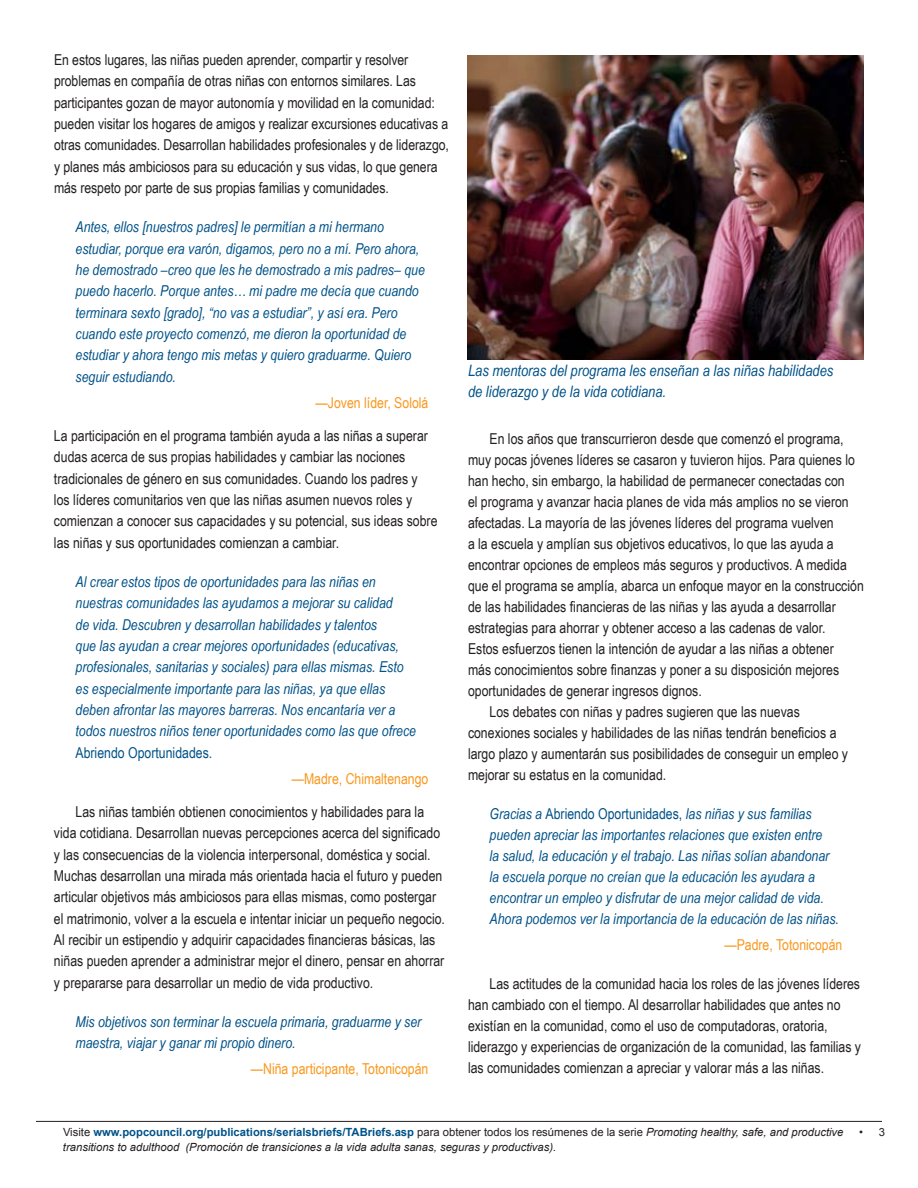
<style>
.page{position:relative;width:918px;height:1188px;background:#fff}
.page>*{position:absolute;margin:0;border:0;box-sizing:border-box;transform-origin:0 0}
.t1{font:italic 15.75px/21px "Arial Narrow";color:#005288}
.t2{font:15px/21.3px "Arial Narrow";color:#231f20}
.t3{font:italic 15px/21.3px "Arial Narrow";color:#005288}
.t4{font:15px "Arial Narrow";color:#f8981d}
.t5{font:15px "Arial Narrow";color:#005288}
.t6{font:700 11.25px "Arial";color:#005288}
.t7{font:italic 11.25px "Arial";color:#231f20}
.t8{font:11.25px "Arial";color:#231f20}
.s1{font-style:normal}
.s2{font-weight:400;color:#231f20}
.s3{font-weight:400;font-style:italic;color:#231f20}
</style>
<div class="page">
<hr style="left:36px;top:1121px;width:846px;height:1px;background:#231f20">
<img style="left:467px;top:56px;width:397px;height:303px">
<p class="t2" style="left:54px;top:48px;width:397px">En estos lugares, las niñas pueden aprender, compartir y resolver problemas en compañía de otras niñas con entornos similares. Las participantes gozan de mayor autonomía y movilidad en la comunidad: pueden visitar los hogares de amigos y realizar excursiones educativas a otras comunidades. Desarrollan habilidades profesionales y de liderazgo, y planes más ambiciosos para su educación y sus vidas, lo que genera más respeto por parte de sus propias familias y comunidades.</p>
<p class="t3" style="left:76px;top:216px;width:351px">Antes, ellos [nuestros padres] le permitían a mi hermano estudiar, porque era varón, digamos, pero no a mí. Pero ahora, he demostrado –creo que les he demostrado a mis padres– que puedo hacerlo. Porque antes… mi padre me decía que cuando terminara sexto [grado], “no vas a estudiar”, y así era. Pero cuando este proyecto comenzó, me dieron la oportunidad de estudiar y ahora tengo mis metas y quiero graduarme. Quiero seguir estudiando.</p>
<p class="t4" style="left:316px;top:391px;width:114px">—Joven líder, Sololá</p>
<p class="t2" style="left:54px;top:424px;width:385px">La participación en el programa también ayuda a las niñas a superar dudas acerca de sus propias habilidades y cambiar las nociones tradicionales de género en sus comunidades. Cuando los padres y<br>los líderes comunitarios ven que las niñas asumen nuevos roles y comienzan a conocer sus capacidades y su potencial, sus ideas sobre las niñas y sus oportunidades comienzan a cambiar.</p>
<p class="t3" style="left:76px;top:571px;width:342px">Al crear estos tipos de oportunidades para las niñas en nuestras comunidades las ayudamos a mejorar su calidad<br>de vida. Descubren y desarrollan habilidades y talentos<br>que las ayudan a crear mejores oportunidades (educativas, profesionales, sanitarias y sociales) para ellas mismas. Esto es especialmente importante para las niñas, ya que ellas deben afrontar las mayores barreras. Nos encantaría ver a todos nuestros niños tener oportunidades como las que ofrece</p>
<p class="t5" style="left:76px;top:741px;width:138px">Abriendo Oportunidades.</p>
<p class="t4" style="left:292px;top:767px;width:138px">—Madre, Chimaltenango</p>
<p class="t2" style="left:54px;top:800px;width:393px;text-indent:22px">Las niñas también obtienen conocimientos y habilidades para la vida cotidiana. Desarrollan nuevas percepciones acerca del significado y las consecuencias de la violencia interpersonal, doméstica y social.<br>Muchas desarrollan una mirada más orientada hacia el futuro y pueden articular objetivos más ambiciosos para ellas mismas, como postergar el matrimonio, volver a la escuela e intentar iniciar un pequeño negocio.<br>Al recibir un estipendio y adquirir capacidades financieras básicas, las niñas pueden aprender a administrar mejor el dinero, pensar en ahorrar y prepararse para desarrollar un medio de vida productivo.</p>
<p class="t3" style="left:76px;top:1011px;width:347px">Mis objetivos son terminar la escuela primaria, graduarme y ser maestra, viajar y ganar mi propio dinero.</p>
<p class="t4" style="left:251px;top:1058px;width:179px">—Niña participante, Totonicopán</p>
<p class="t1" style="left:468px;top:360px;width:367px">Las mentoras del programa les enseñan a las niñas habilidades de liderazgo y de la vida cotidiana.</p>
<p class="t2" style="left:490px;top:428px;width:356px">En los años que transcurrieron desde que comenzó el programa,</p>
<p class="t2" style="left:468px;top:449px;width:388px">muy pocas jóvenes líderes se casaron y tuvieron hijos. Para quienes lo</p>
<p class="t2" style="left:468px;top:470px;width:378px">han hecho, sin embargo, la habilidad de permanecer conectadas con</p>
<p class="t2" style="left:468px;top:491px;width:382px">el programa y avanzar hacia planes de vida más amplios no se vieron</p>
<p class="t2" style="left:468px;top:512px;width:367px">afectadas. La mayoría de las jóvenes líderes del programa vuelven</p>
<p class="t2" style="left:468px;top:533px;width:367px">a la escuela y amplían sus objetivos educativos, lo que las ayuda a</p>
<p class="t2" style="left:468px;top:554px;width:380px">encontrar opciones de empleos más seguros y productivos. A medida</p>
<p class="t2" style="left:468px;top:575px;width:397px">que el programa se amplía, abarca un enfoque mayor en la construcción</p>
<p class="t2" style="left:468px;top:596px;width:369px">de las habilidades financieras de las niñas y las ayuda a desarrollar</p>
<p class="t2" style="left:468px;top:617px;width:359px">estrategias para ahorrar y obtener acceso a las cadenas de valor.</p>
<p class="t2" style="left:468px;top:638px;width:367px">Estos esfuerzos tienen la intención de ayudar a las niñas a obtener</p>
<p class="t2" style="left:468px;top:659px;width:373px">más conocimientos sobre finanzas y poner a su disposición mejores</p>
<p class="t2" style="left:468px;top:680px;width:235px">oportunidades de generar ingresos dignos.</p>
<p class="t2" style="left:490px;top:701px;width:312px">Los debates con niñas y padres sugieren que las nuevas</p>
<p class="t2" style="left:468px;top:722px;width:370px">conexiones sociales y habilidades de las niñas tendrán beneficios a</p>
<p class="t2" style="left:468px;top:743px;width:382px">largo plazo y aumentarán sus posibilidades de conseguir un empleo y</p>
<p class="t2" style="left:468px;top:764px;width:200px">mejorar su estatus en la comunidad.</p>
<p class="t3" style="left:490px;top:803px;width:351px">Gracias a <span class="s1">Abriendo Oportunidades,</span> las niñas y sus familias pueden apreciar las importantes relaciones que existen entre<br>la salud, la educación y el trabajo. Las niñas solían abandonar la escuela porque no creían que la educación les ayudara a encontrar un empleo y disfrutar de una mejor calidad de vida.<br>Ahora podemos ver la importancia de la educación de las niñas.</p>
<p class="t4" style="left:724px;top:933px;width:120px">—Padre, Totonicopán</p>
<p class="t2" style="left:468px;top:972px;width:395px;text-indent:22px">Las actitudes de la comunidad hacia los roles de las jóvenes líderes han cambiado con el tiempo. Al desarrollar habilidades que antes no existían en la comunidad, como el uso de computadoras, oratoria, liderazgo y experiencias de organización de la comunidad, las familias y las comunidades comienzan a apreciar y valorar más a las niñas.</p>
<p class="t6" style="left:63px;top:1124px;width:782px"><span class="s2">Visite</span> www.popcouncil.org/publications/serialsbriefs/TABriefs.asp <span class="s2">para obtener todos los resúmenes de la serie</span> <span class="s3">Promoting healthy, safe, and productive</span></p>
<p class="t8" style="left:859px;top:1124px;width:27px">• 3</p>
<p class="t7" style="left:63px;top:1140px;width:495px">transitions to adulthood (Promoción de transiciones a la vida adulta sanas, seguras y productivas).</p>
</div>
